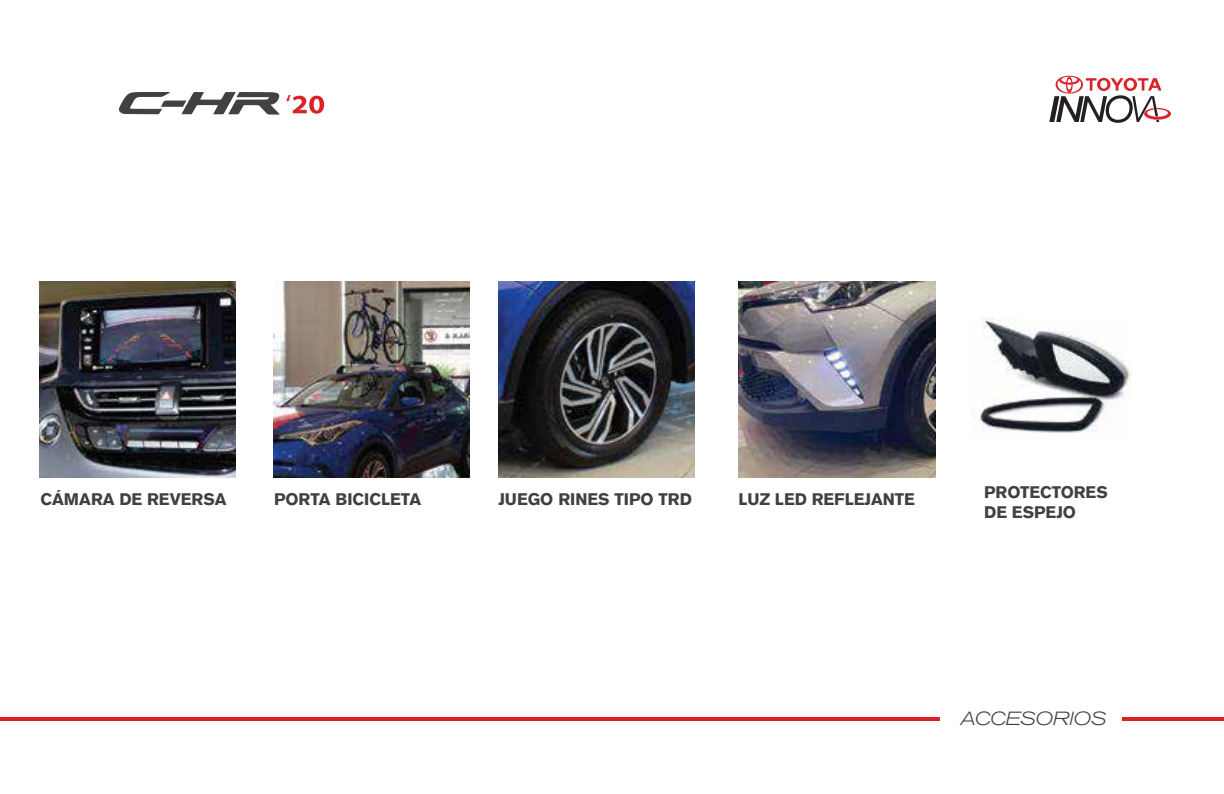
<style>
.page{position:relative;width:1224px;height:794px;background:#fff}
.page>*{position:absolute;margin:0;border:0;box-sizing:border-box;transform-origin:0 0}
.t1{font:26.6px "Myriad Pro";color:#da2228;scale:1.06 1}
.t2{font:italic 300 expanded 19px "Akzidenz Grotesk BQ";color:#404042}
.t3{font:700 16.6px/20px "Akzidenz Grotesk BQ";color:#404042}
</style>
<div class="page">
<svg style="left:119px;top:92px;width:161px;height:23px"></svg>
<svg style="left:1049px;top:76px;width:122px;height:47px"></svg>
<svg style="left:293px;top:96px;width:31px;height:18px"></svg>
<hr style="left:0;top:717px;width:940px;height:3px;background:#db1f26">
<hr style="left:1122px;top:717px;width:102px;height:3px;background:#db1f26">
<img style="left:40px;top:281px;width:196px;height:196px">
<img style="left:273px;top:281px;width:196px;height:196px">
<img style="left:499px;top:281px;width:196px;height:196px">
<img style="left:739px;top:281px;width:196px;height:196px">
<img style="left:979px;top:318px;width:153px;height:115px">
<h1 class="t1" style="left:286px;top:88px;width:7px">‘</h1>
<p class="t3" style="left:41px;top:489px;width:188px">CÁMARA DE REVERSA</p>
<p class="t3" style="left:274px;top:489px;width:149px">PORTA BICICLETA</p>
<p class="t3" style="left:498px;top:489px;width:195px">JUEGO RINES TIPO TRD</p>
<p class="t3" style="left:739px;top:489px;width:178px">LUZ LED REFLEJANTE</p>
<p class="t3" style="left:984px;top:482px;width:125px">PROTECTORES<br>DE ESPEJO</p>
<p class="t2" style="left:961px;top:707px;width:147px">ACCESORIOS</p>
</div>
